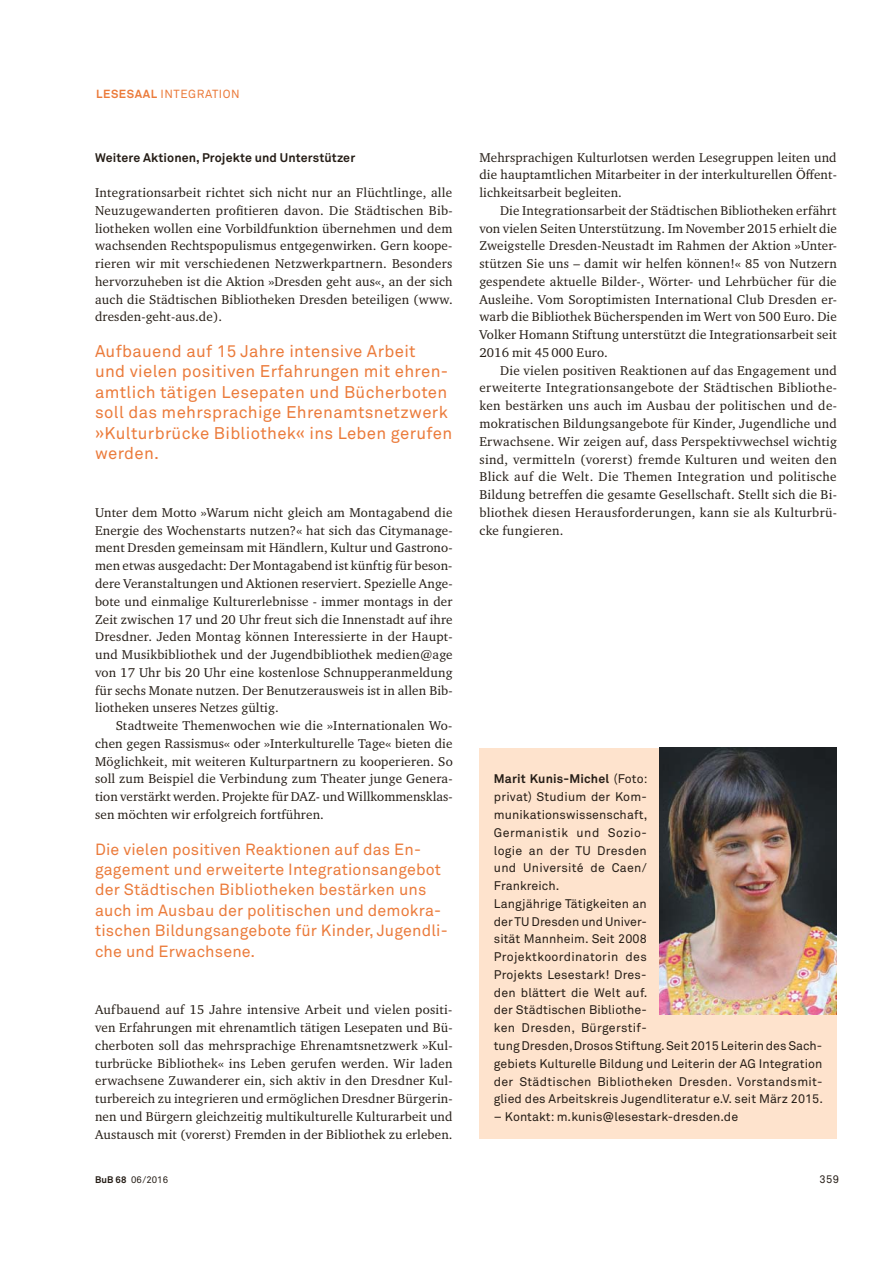
<style>
.page{position:relative;width:893px;height:1263px;background:#fff}
.page>*{position:absolute;margin:0;border:0;box-sizing:border-box;transform-origin:0 0}
.t1{font:16.8px/20.4px "Akkurat Pro";letter-spacing:.02em;color:#eb7b3b}
.t2{font:16.05px/20.4px "Akkurat Pro";letter-spacing:.01em;color:#eb7b3b}
.t3{font:13.05px/17.7px "Charter ITC Pro";letter-spacing:.01em;color:#251d16;text-align:justify}
.t4{font:12.45px/17.7px "Akkurat Pro";letter-spacing:.005em;color:#251d16}
.t5{font:700 12.45px "Akkurat Pro";letter-spacing:.01em;color:#251d16}
.t6{font:11.7px "Akkurat Pro";letter-spacing:.05em;color:#eb7b3b}
.t7{font:10.95px "Akkurat Pro";color:#251d16}
.t8{font:9.45px "Akkurat Pro Regular 2";letter-spacing:.01em;color:#251d16}
.s1{font-weight:700}
.s2{font-family:"Akkurat Pro Bold 2"}
</style>
<div class="page">
<div style="left:479px;top:748px;width:358px;height:391px;background:#fee3cd"></div>
<img style="left:659px;top:748px;width:178px;height:266px">
<p class="t6" style="left:96px;top:89px;width:145px"><span class="s1">LESESAAL</span> INTEGRATION</p>
<p class="t5" style="left:95px;top:153px;width:262px">Weitere Aktionen, Projekte und Unterstützer</p>
<p class="t3" style="left:95px;top:184px;width:359px">Integrationsarbeit richtet sich nicht nur an Flüchtlinge, alle Neuzugewanderten profitieren davon. Die Städtischen Bib&shy;liotheken wollen eine Vorbildfunktion übernehmen und dem wachsenden Rechtspopulismus entgegenwirken. Gern koope&shy;rieren wir mit verschiedenen Netzwerkpartnern. Besonders hervorzuheben ist die Aktion »Dresden geht aus«, an der sich auch die Städtischen Bibliotheken Dresden beteiligen (www. dresden-geht-aus.de).</p>
<p class="t1" style="left:95px;top:343px;width:359px">Aufbauend auf 15 Jahre intensive Arbeit<br>und vielen positiven Erfahrungen mit ehren&shy;amtlich tätigen Lesepaten und Bücherboten soll das mehrsprachige Ehrenamtsnetzwerk »Kulturbrücke Bibliothek« ins Leben gerufen werden.</p>
<p class="t3" style="left:95px;top:504px;width:359px">Unter dem Motto »Warum nicht gleich am Montagabend die Energie des Wochenstarts nutzen?« hat sich das Citymanage&shy;ment Dresden gemeinsam mit Händlern, Kultur und Gastrono&shy;men etwas ausgedacht: Der Montagabend ist künftig für beson&shy;dere Veranstaltungen und Aktionen reserviert. Spezielle Ange&shy;bote und einmalige Kulturerlebnisse - immer montags in der Zeit zwischen 17 und 20 Uhr freut sich die Innenstadt auf ihre Dresdner. Jeden Montag können Interessierte in der Haupt&shy;und Musikbibliothek und der Jugendbibliothek medien@age von 17 Uhr bis 20 Uhr eine kostenlose Schnupperanmeldung für sechs Monate nutzen. Der Benutzerausweis ist in allen Bib&shy;liotheken unseres Netzes gültig.</p>
<p class="t3" style="left:95px;top:717px;width:359px;text-indent:21px">Stadtweite Themenwochen wie die »Internationalen Wo&shy;chen gegen Rassismus« oder »Interkulturelle Tage« bieten die Möglichkeit, mit weiteren Kulturpartnern zu kooperieren. So soll zum Beispiel die Verbindung zum Theater junge Genera&shy;tion verstärkt werden. Projekte für DAZ- und Willkommensklas&shy;sen möchten wir erfolgreich fortführen.</p>
<p class="t2" style="left:95px;top:840px;width:354px">Die vielen positiven Reaktionen auf das En&shy;gagement und erweiterte Integrationsangebot der Städtischen Bibliotheken bestärken uns auch im Ausbau der politischen und demokra&shy;tischen Bildungsangebote für Kinder, Jugendli&shy;che und Erwachsene.</p>
<p class="t3" style="left:95px;top:1002px;width:359px">Aufbauend auf 15 Jahre intensive Arbeit und vielen positi&shy;ven Erfahrungen mit ehrenamtlich tätigen Lesepaten und Bü&shy;cherboten soll das mehrsprachige Ehrenamtsnetzwerk »Kul&shy;turbrücke Bibliothek« ins Leben gerufen werden. Wir laden erwachsene Zuwanderer ein, sich aktiv in den Dresdner Kul&shy;turbereich zu integrieren und ermöglichen Dresdner Bürgerin&shy;nen und Bürgern gleichzeitig multikulturelle Kulturarbeit und Austausch mit (vorerst) Fremden in der Bibliothek zu erleben.</p>
<p class="t3" style="left:479px;top:149px;width:359px">Mehrsprachigen Kulturlotsen werden Lesegruppen leiten und die hauptamtlichen Mitarbeiter in der interkulturellen Öffent&shy;lichkeitsarbeit begleiten.</p>
<p class="t3" style="left:479px;top:202px;width:359px;text-indent:21px">Die Integrationsarbeit der Städtischen Bibliotheken erfährt von vielen Seiten Unterstützung. Im November 2015 erhielt die Zweigstelle Dresden-Neustadt im Rahmen der Aktion »Unter&shy;stützen Sie uns – damit wir helfen können!« 85 von Nutzern gespendete aktuelle Bilder-, Wörter- und Lehrbücher für die Ausleihe. Vom Soroptimisten International Club Dresden er&shy;warb die Bibliothek Bücherspenden im Wert von 500 Euro. Die Volker Homann Stiftung unterstützt die Integrationsarbeit seit 2016 mit 45 000 Euro.</p>
<p class="t3" style="left:479px;top:362px;width:359px;text-indent:21px">Die vielen positiven Reaktionen auf das Engagement und erweiterte Integrationsangebote der Städtischen Bibliothe&shy;ken bestärken uns auch im Ausbau der politischen und de&shy;mokratischen Bildungsangebote für Kinder, Jugendliche und Erwachsene. Wir zeigen auf, dass Perspektivwechsel wichtig sind, vermitteln (vorerst) fremde Kulturen und weiten den Blick auf die Welt. Die Themen Integration und politische Bildung betreffen die gesamte Gesellschaft. Stellt sich die Bi&shy;bliothek diesen Herausforderungen, kann sie als Kulturbrü&shy;cke fungieren.</p>
<p class="t4" style="left:494px;top:772px;width:331px"><span class="s1">Marit Kunis-Michel</span> (Foto:<br>privat) Studium der Kom-<br>munikationswissenschaft,<br>Germanistik und Sozio-<br>logie an der TU Dresden<br>und Université de Caen/<br>Frankreich.<br>Langjährige Tätigkeiten an<br>der TU Dresden und Univer-<br>sität Mannheim. Seit 2008<br>Projektkoordinatorin des<br>Projekts Lesestark! Dres-<br>den blättert die Welt auf.<br>der Städtischen Bibliothe-<br>ken Dresden, Bürgerstif-<br>tung Dresden, Drosos Stiftung. Seit 2015 Leiterin des Sach&shy;gebiets Kulturelle Bildung und Leiterin der AG Integration der Städtischen Bibliotheken Dresden. Vorstandsmit&shy;glied des Arbeitskreis Jugendliteratur e.V. seit März 2015.</p>
<p class="t4" style="left:494px;top:1109px;width:246px">– Kontakt: m.kunis@lesestark-dresden.de</p>
<p class="t8" style="left:95px;top:1174px;width:75px"><span class="s2">BuB 68</span> 06/2016</p>
<p class="t7" style="left:819px;top:1175px;width:21px">359</p>
</div>
